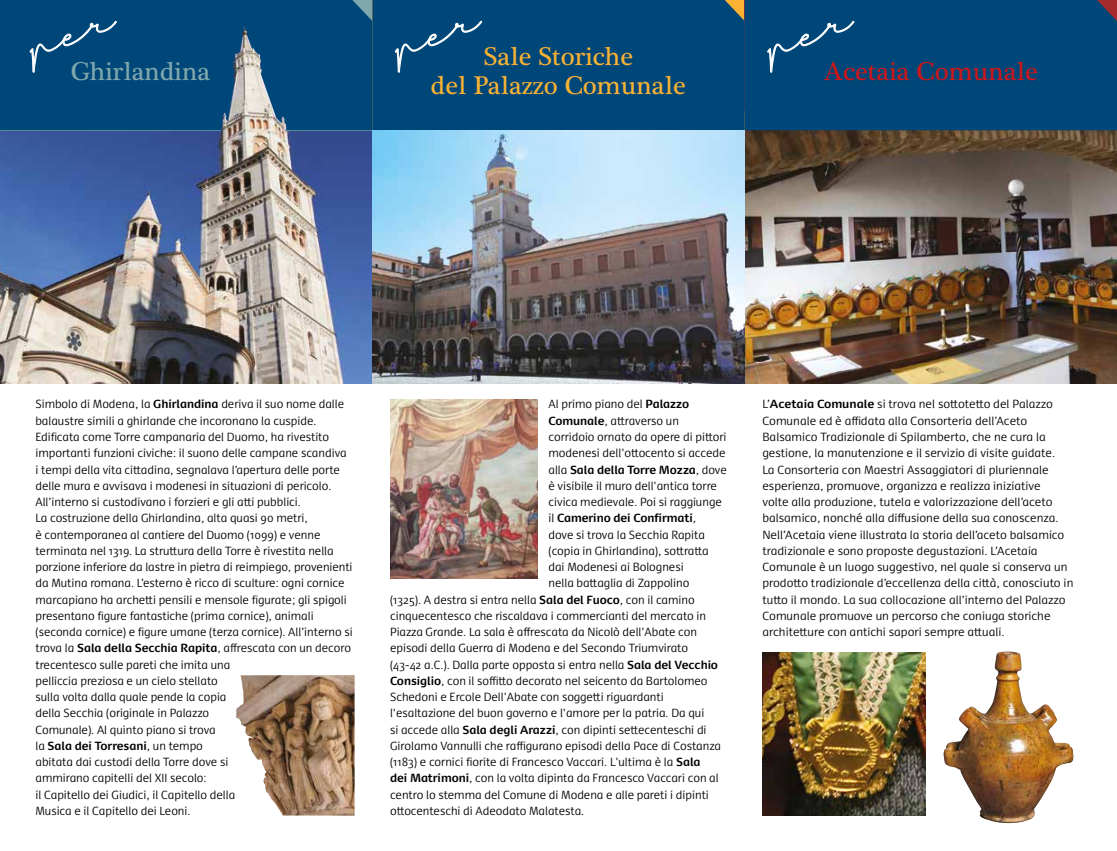
<style>
.page{position:relative;width:1117px;height:851px;background:#fff}
.page>*{position:absolute;margin:0;border:0;box-sizing:border-box;transform-origin:0 0}
.t1{font:26.25px "Plantagenet Cherokee";color:#f9b234}
.t2{font:26.25px "Plantagenet Cherokee";color:#cd171a}
.t3{font:26.25px "Plantagenet Cherokee";color:#7fa8ad}
.t4{font:300 11.25px/16.2px "Dancer Pro";letter-spacing:-.005em;color:#000}
.t5{font:700 11.25px "Dancer Pro";letter-spacing:-.005em;color:#000}
.s1{font-weight:700}
.s2{font-weight:300}
</style>
<div class="page">
<img style="left:0;top:130px;width:1116px;height:253px">
<svg style="left:0;top:1px;width:372px;height:129px;background:#11517e"></svg>
<div style="left:372px;top:1px;width:372px;height:129px;background:#004779"></div>
<div style="left:744px;top:0;width:372px;height:130px;background:#004779"></div>
<img style="left:80px;top:27px;width:164px;height:250px">
<img style="left:390px;top:400px;width:147px;height:178px">
<img style="left:236px;top:675px;width:118px;height:140px">
<img style="left:762px;top:652px;width:163px;height:163px">
<img style="left:943px;top:652px;width:130px;height:171px">
<hr style="left:0;top:0;width:372px;height:1px;background:#7fa8ad">
<hr style="left:372px;top:0;width:372px;height:1px;background:#f9b234">
<svg style="left:25px;top:15px;width:93px;height:74px;background:#0c507f"></svg>
<svg style="left:390px;top:15px;width:93px;height:74px;background:#0c507f"></svg>
<svg style="left:762px;top:15px;width:93px;height:74px;background:#0c507f"></svg>
<h1 class="t1" style="left:483px;top:41px;width:151px">Sale Storiche</h1>
<h1 class="t1" style="left:431px;top:70px;width:256px">del Palazzo Comunale</h1>
<h1 class="t3" style="left:71px;top:56px;width:141px">Ghirlandina</h1>
<h1 class="t2" style="left:823px;top:56px;width:215px">Acetaia Comunale</h1>
<p class="t4" style="left:35px;top:395px;width:319px">Simbolo di Modena, la <span class="s1">Ghirlandina</span> deriva il suo nome dalle balaustre simili a ghirlande che incoronano la cuspide.<br>Edificata come Torre campanaria del Duomo, ha rivestito importanti funzioni civiche: il suono delle campane scandiva<br>i tempi della vita cittadina, segnalava l’apertura delle porte delle mura e avvisava i modenesi in situazioni di pericolo.<br>All’interno si custodivano i forzieri e gli atti pubblici.<br>La costruzione della Ghirlandina, alta quasi 90 metri,<br>è contemporanea al cantiere del Duomo (1099) e venne terminata nel 1319. La struttura della Torre è rivestita nella porzione inferiore da lastre in pietra di reimpiego, provenienti da Mutina romana. L’esterno è ricco di sculture: ogni cornice marcapiano ha archetti pensili e mensole figurate; gli spigoli presentano figure fantastiche (prima cornice), animali (seconda cornice) e figure umane (terza cornice). All’interno si trova la <span class="s1">Sala della Secchia Rapita</span>, affrescata con un decoro trecentesco sulle pareti che imita una<br>pelliccia preziosa e un cielo stellato<br>sulla volta dalla quale pende la copia<br>della Secchia (originale in Palazzo<br>Comunale). Al quinto piano si trova<br>la <span class="s1">Sala dei Torresani</span>, un tempo<br>abitata dai custodi della Torre dove si<br>ammirano capitelli del XII secolo:<br>il Capitello dei Giudici, il Capitello della<br>Musica e il Capitello dei Leoni.</p>
<p class="t4" style="left:762px;top:395px;width:312px">L’<span class="s1">Acetaia Comunale</span> si trova nel sottotetto del Palazzo Comunale ed è affidata alla Consorteria dell’Aceto Balsamico Tradizionale di Spilamberto, che ne cura la gestione, la manutenzione e il servizio di visite guidate.<br>La Consorteria con Maestri Assaggiatori di pluriennale esperienza, promuove, organizza e realizza iniziative<br>volte alla produzione, tutela e valorizzazione dell’aceto balsamico, nonché alla diffusione della sua conoscenza.<br>Nell’Acetaia viene illustrata la storia dell’aceto balsamico tradizionale e sono proposte degustazioni. L’Acetaia Comunale è un luogo suggestivo, nel quale si conserva un prodotto tradizionale d’eccellenza della città, conosciuto in tutto il mondo. La sua collocazione all’interno del Palazzo Comunale promuove un percorso che coniuga storiche architetture con antichi sapori sempre attuali.</p>
<p class="t4" style="left:548px;top:395px;width:142px">Al primo piano del <span class="s1">Palazzo</span></p>
<p class="t4" style="left:548px;top:412px;width:132px"><span class="s1">Comunale</span>, attraverso un</p>
<p class="t4" style="left:548px;top:428px;width:179px">corridoio ornato da opere di pittori</p>
<p class="t4" style="left:548px;top:444px;width:178px">modenesi dell'ottocento si accede</p>
<p class="t5" style="left:548px;top:461px;width:180px"><span class="s2">alla</span> Sala della Torre Mozza<span class="s2">, dove</span></p>
<p class="t4" style="left:548px;top:477px;width:170px">è visibile il muro dell'antica torre</p>
<p class="t4" style="left:548px;top:493px;width:175px">civica medievale. Poi si raggiunge</p>
<p class="t5" style="left:548px;top:510px;width:149px"><span class="s2">il</span> Camerino dei Confirmati<span class="s2">,</span></p>
<p class="t4" style="left:548px;top:525px;width:158px">dove si trova la Secchia Rapita</p>
<p class="t4" style="left:548px;top:542px;width:162px">(copia in Ghirlandina), sottratta</p>
<p class="t4" style="left:548px;top:558px;width:137px">dai Modenesi ai Bolognesi</p>
<p class="t4" style="left:548px;top:574px;width:142px">nella battaglia di Zappolino</p>
<p class="t4" style="left:390px;top:590px;width:306px">(1325). A destra si entra nella <span class="s1">Sala del Fuoco</span>, con il camino</p>
<p class="t4" style="left:390px;top:607px;width:317px">cinquecentesco che riscaldava i commercianti del mercato in</p>
<p class="t4" style="left:390px;top:623px;width:308px">Piazza Grande. La sala è affrescata da Nicolò dell'Abate con</p>
<p class="t4" style="left:390px;top:639px;width:299px">episodi della Guerra di Modena e del Secondo Triumvirato</p>
<p class="t4" style="left:390px;top:655px;width:329px">(43-42 a.C.). Dalla parte opposta si entra nella <span class="s1">Sala del Vecchio</span></p>
<p class="t4" style="left:390px;top:672px;width:319px"><span class="s1">Consiglio</span>, con il soffitto decorato nel seicento da Bartolomeo</p>
<p class="t4" style="left:390px;top:688px;width:275px">Schedoni e Ercole Dell'Abate con soggetti riguardanti</p>
<p class="t4" style="left:390px;top:704px;width:316px">l'esaltazione del buon governo e l'amore per la patria. Da qui</p>
<p class="t4" style="left:390px;top:720px;width:318px">si accede alla <span class="s1">Sala degli Arazzi</span>, con dipinti settecenteschi di</p>
<p class="t4" style="left:390px;top:737px;width:332px">Girolamo Vannulli che raffigurano episodi della Pace di Costanza</p>
<p class="t4" style="left:390px;top:753px;width:312px">(1183) e cornici fiorite di Francesco Vaccari. L'ultima è la <span class="s1">Sala</span></p>
<p class="t4" style="left:390px;top:769px;width:330px"><span class="s1">dei Matrimoni</span>, con la volta dipinta da Francesco Vaccari con al</p>
<p class="t4" style="left:390px;top:785px;width:320px">centro lo stemma del Comune di Modena e alle pareti i dipinti</p>
<p class="t4" style="left:390px;top:802px;width:196px">ottocenteschi di Adeodato Malatesta.</p>
</div>
